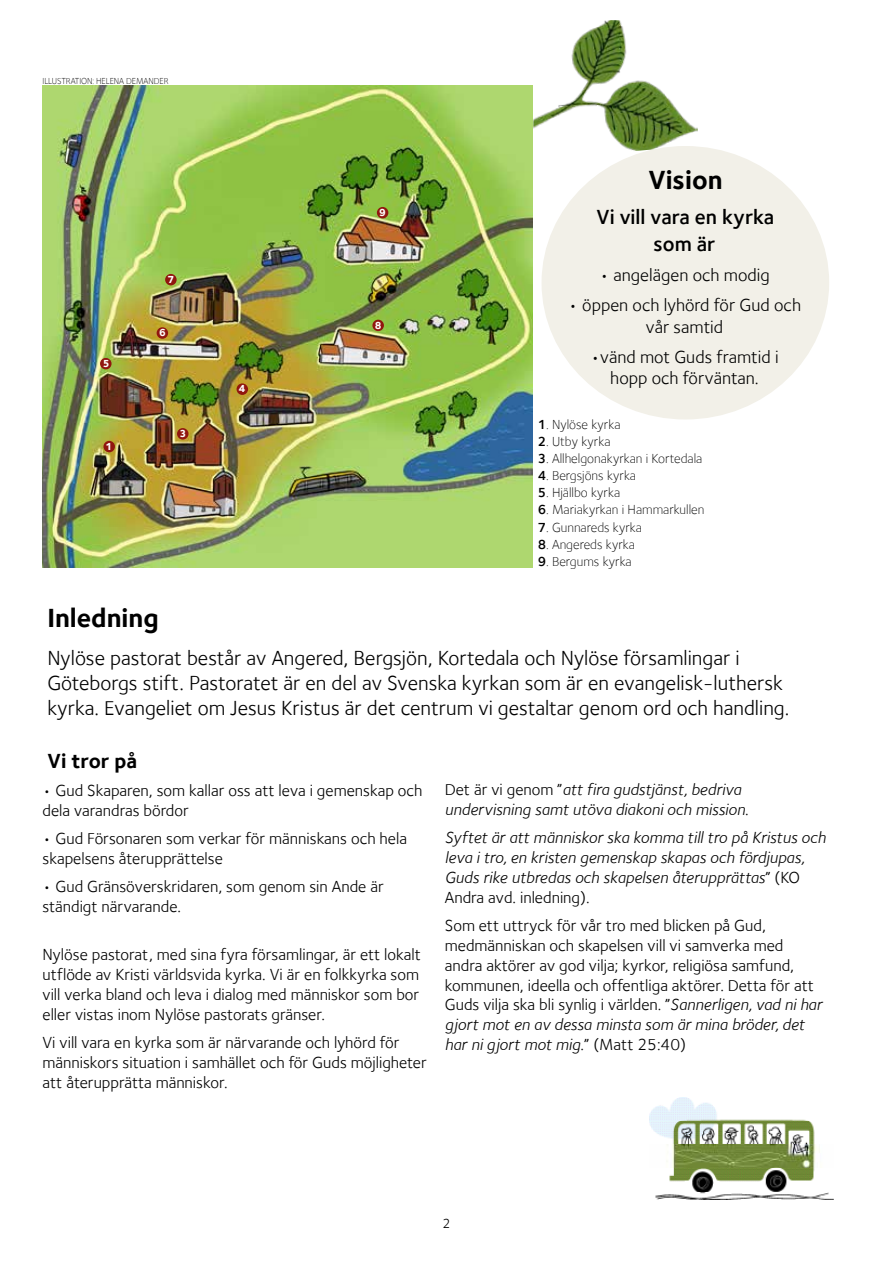
<style>
.page{position:relative;width:893px;height:1263px;background:#fff}
.page>*{position:absolute;margin:0;border:0;box-sizing:border-box;transform-origin:0 0}
.t1{font:700 27px "Foundry Sterling";color:#000}
.t2{font:21px/25.2px "Foundry Sterling";color:#000}
.t3{font:600 21px/26.5px "Foundry Sterling";color:#000;text-align:center}
.t4{font:700 21px "Foundry Sterling";color:#000}
.t5{font:18px/21.6px "Foundry Sterling";color:#000;text-align:center}
.t6{font:16.5px/19.8px "Foundry Sterling";color:#000}
.t7{font:italic 16.5px/19.8px "Foundry Sterling";color:#000}
.t8{font:300 13.5px "Foundry Sterling";color:#000}
.t9{font:13.5px "Foundry Sterling";color:#000}
.t10{font:800 10.5px "Foundry Sterling";color:#fff}
.t11{font:300 9px "Foundry Sterling";letter-spacing:-.01em;color:#000}
.s1{font-weight:600}
.s2{font-style:normal}
.s3{font-style:italic}
</style>
<div class="page">
<img style="left:533px;top:20px;width:165px;height:131px">
<div style="left:541px;top:146px;width:288px;height:273px;background:#f2f0e8;border-radius:50%"></div>
<img style="left:649px;top:1097px;width:185px;height:102px">
<img style="left:43px;top:86px;width:490px;height:481px">
<div style="left:103px;top:441px;width:12px;height:11px;background:#91160f;border-radius:50%"></div>
<div style="left:177px;top:428px;width:12px;height:12px;background:#91160f;border-radius:50%"></div>
<div style="left:237px;top:383px;width:11px;height:12px;background:#91160f;border-radius:50%"></div>
<div style="left:100px;top:358px;width:12px;height:11px;background:#91160f;border-radius:50%"></div>
<div style="left:157px;top:327px;width:11px;height:12px;background:#91160f;border-radius:50%"></div>
<div style="left:165px;top:274px;width:12px;height:11px;background:#91160f;border-radius:50%"></div>
<div style="left:372px;top:320px;width:12px;height:11px;background:#91160f;border-radius:50%"></div>
<div style="left:377px;top:207px;width:11px;height:11px;background:#91160f;border-radius:50%"></div>
<p class="t11" style="left:43px;top:76px;width:127px">ILLUSTRATION: HELENA DEMANDER</p>
<p class="t10" style="left:103px;top:357px;width:8px">5</p>
<p class="t10" style="left:105px;top:440px;width:8px">1</p>
<p class="t10" style="left:167px;top:273px;width:8px">7</p>
<p class="t10" style="left:159px;top:326px;width:8px">6</p>
<p class="t10" style="left:179px;top:427px;width:8px">3</p>
<p class="t10" style="left:238px;top:382px;width:8px">4</p>
<p class="t10" style="left:379px;top:206px;width:8px">9</p>
<p class="t10" style="left:375px;top:318px;width:8px">8</p>
<h1 class="t1" style="left:648px;top:164px;width:76px">Vision</h1>
<p class="t3" style="left:597px;top:204px;width:179px">Vi vill vara en kyrka som är</p>
<p class="t5" style="left:599px;top:264px;width:172px">• angelägen och modig</p>
<p class="t5" style="left:568px;top:294px;width:234px">• öppen och lyhörd för Gud och vår samtid</p>
<p class="t5" style="left:590px;top:346px;width:190px">•vänd mot Guds framtid i hopp och förväntan.</p>
<p class="t8" style="left:538px;top:416px;width:84px"><span class="s1">1</span>. Nylöse kyrka</p>
<p class="t8" style="left:538px;top:433px;width:74px"><span class="s1">2</span>. Utby kyrka</p>
<p class="t8" style="left:538px;top:451px;width:166px"><span class="s1">3</span>. Allhelgonakyrkan i Kortedala</p>
<p class="t8" style="left:538px;top:468px;width:100px"><span class="s1">4</span>. Bergsjöns kyrka</p>
<p class="t8" style="left:538px;top:485px;width:84px"><span class="s1">5</span>. Hjällbo kyrka</p>
<p class="t8" style="left:538px;top:502px;width:168px"><span class="s1">6</span>. Mariakyrkan i Hammarkullen</p>
<p class="t8" style="left:538px;top:519px;width:106px"><span class="s1">7</span>. Gunnareds kyrka</p>
<p class="t8" style="left:538px;top:536px;width:99px"><span class="s1">8</span>. Angereds kyrka</p>
<p class="t8" style="left:538px;top:554px;width:95px"><span class="s1">9</span>. Bergums kyrka</p>
<h1 class="t1" style="left:47px;top:601px;width:113px">Inledning</h1>
<p class="t2" style="left:47px;top:645px;width:743px">Nylöse pastorat består av Angered, Bergsjön, Kortedala och Nylöse församlingar i<br>Göteborgs stift. Pastoratet är en del av Svenska kyrkan som är en evangelisk-luthersk kyrka. Evangeliet om Jesus Kristus är det centrum vi gestaltar genom ord och handling.</p>
<p class="t4" style="left:47px;top:748px;width:91px">Vi tror på</p>
<p class="t6" style="left:43px;top:781px;width:381px">• Gud Skaparen, som kallar oss att leva i gemenskap och dela varandras bördor</p>
<p class="t6" style="left:43px;top:829px;width:366px">• Gud Försonaren som verkar för människans och hela skapelsens återupprättelse</p>
<p class="t6" style="left:43px;top:877px;width:343px">• Gud Gränsöverskridaren, som genom sin Ande är ständigt närvarande.</p>
<p class="t6" style="left:43px;top:945px;width:380px;text-align:justify">Nylöse pastorat, med sina fyra församlingar, är ett lokalt utflöde av Kristi världsvida kyrka. Vi är en folkkyrka som vill verka bland och leva i dialog med människor som bor eller vistas inom Nylöse pastorats gränser.</p>
<p class="t6" style="left:43px;top:1032px;width:386px">Vi vill vara en kyrka som är närvarande och lyhörd för människors situation i samhället och för Guds möjligheter att återupprätta människor.</p>
<p class="t7" style="left:445px;top:780px;width:305px"><span class="s2">Det är vi genom ”</span>att fira gudstjänst, bedriva undervisning samt utöva diakoni och mission.</p>
<p class="t7" style="left:445px;top:828px;width:382px">Syftet är att människor ska komma till tro på Kristus och leva i tro, en kristen gemenskap skapas och fördjupas, Guds rike utbredas och skapelsen återupprättas<span class="s2">” (KO Andra avd. inledning).</span></p>
<p class="t6" style="left:445px;top:916px;width:379px">Som ett uttryck för vår tro med blicken på Gud, medmänniskan och skapelsen vill vi samverka med andra aktörer av god vilja; kyrkor, religiösa samfund, kommunen, ideella och offentliga aktörer. Detta för att Guds vilja ska bli synlig i världen. ”<span class="s3">Sannerligen, vad ni har gjort mot en av dessa minsta som är mina bröder, det har ni gjort mot mig</span>.” (Matt 25:40)</p>
<p class="t9" style="left:442px;top:1216px;width:10px">2</p>
</div>
